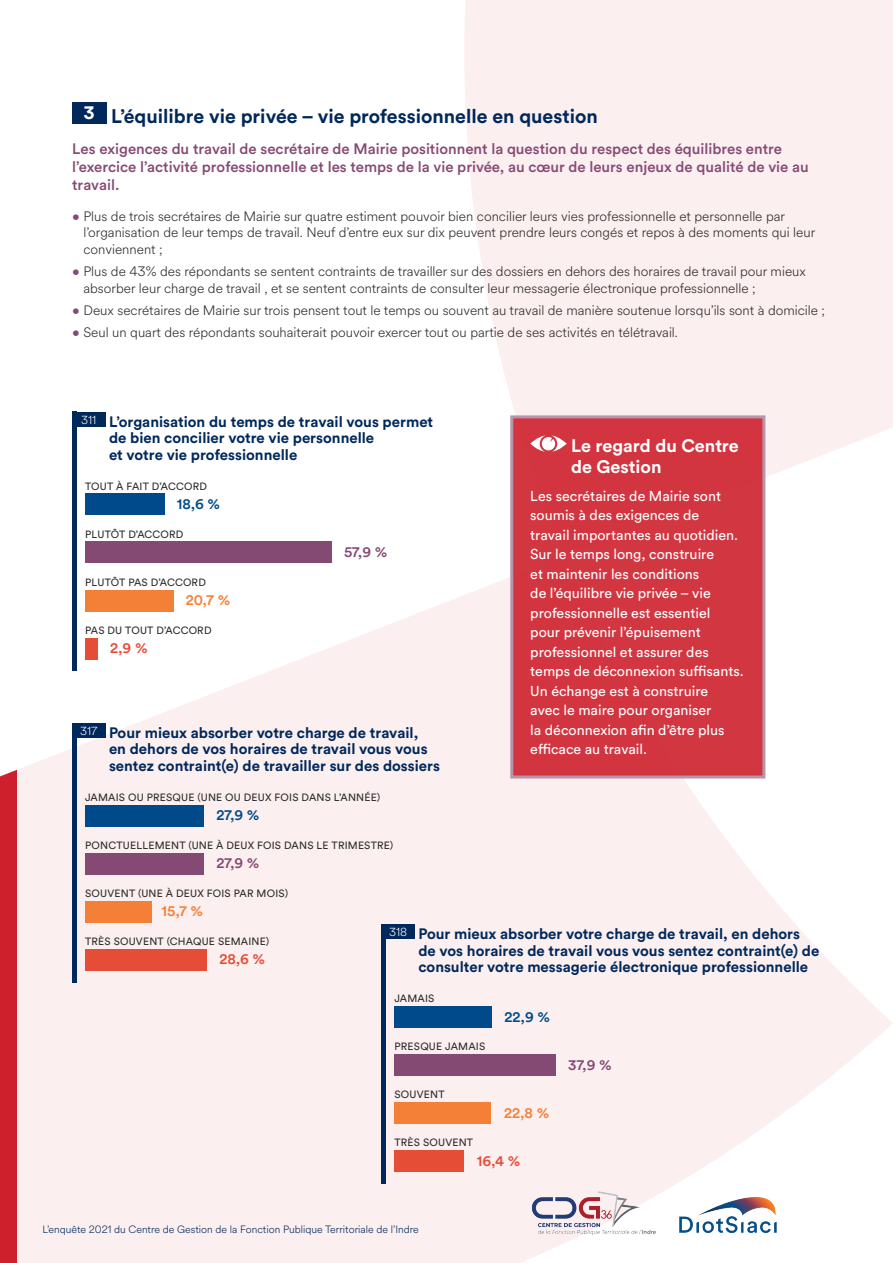
<style>
.page{position:relative;width:893px;height:1263px;background:#fff}
.page>*{position:absolute;margin:0;border:0;box-sizing:border-box;transform-origin:0 0}
.t1{font:700 19.5px "Circular Std";color:#00285b}
.t2{font:700 18px/21px "Circular Std";color:#fff}
.t3{font:700 15px/16.5px "Circular Std";color:#00285b}
.t4{font:500 15px/18px "Circular Std";color:#854a74}
.t5{font:500 15px "Circular Std";color:#004a8b}
.t6{font:500 15px "Circular Std";color:#f48038}
.t7{font:500 15px "Circular Std";color:#e54d37}
.t8{font:14.25px/19.5px "Circular Std";color:#fff}
.t9{font:300 13.5px/16.5px "Circular Spotify Text";color:#2e2b2c}
.t10{font:10.5px "Circular Std";letter-spacing:.02em;color:#2e2b2c}
.t11{font:300 10.5px "Circular Spotify Text";color:#00285b}
.s1{color:#854a74}
</style>
<div class="page">
<div style="left:17px;top:0;width:876px;height:1263px;background:linear-gradient(to right,#fdf8f8,#fcf2f3)"></div>
<div style="left:72px;top:102px;width:34px;height:21px;background:#00285b"></div>
<div style="left:512px;top:417px;width:252px;height:360px;background:#d2353f"></div>
<svg style="left:530px;top:435px;width:37px;height:17px"></svg>
<div style="left:510px;top:415px;width:255px;height:363px;border:3px solid #b695ab"></div>
<div style="left:85px;top:542px;width:246px;height:21px;background:#854a74"></div>
<div style="left:85px;top:494px;width:79px;height:21px;background:#004a8b"></div>
<div style="left:72px;top:412px;width:5px;height:259px;background:#00285b"></div>
<div style="left:72px;top:412px;width:33px;height:15px;background:#00285b"></div>
<div style="left:85px;top:590px;width:88px;height:21px;background:#f48038"></div>
<div style="left:85px;top:638px;width:12px;height:21px;background:#e54d37"></div>
<div style="left:85px;top:853px;width:119px;height:21px;background:#854a74"></div>
<div style="left:85px;top:805px;width:119px;height:21px;background:#004a8b"></div>
<div style="left:72px;top:723px;width:5px;height:259px;background:#00285b"></div>
<div style="left:72px;top:723px;width:33px;height:15px;background:#00285b"></div>
<div style="left:85px;top:901px;width:67px;height:21px;background:#f48038"></div>
<div style="left:85px;top:949px;width:122px;height:21px;background:#e54d37"></div>
<div style="left:394px;top:1054px;width:162px;height:22px;background:#854a74"></div>
<div style="left:394px;top:1006px;width:98px;height:22px;background:#004a8b"></div>
<hr style="left:382px;top:924px;width:4px;height:260px;background:#00285b">
<div style="left:382px;top:924px;width:33px;height:15px;background:#00285b"></div>
<div style="left:394px;top:1102px;width:97px;height:22px;background:#f48038"></div>
<div style="left:394px;top:1150px;width:70px;height:22px;background:#e54d37"></div>
<img style="left:674px;top:1191px;width:113px;height:55px">
<img style="left:531px;top:1191px;width:125px;height:44px">
<h1 class="t1" style="left:84px;top:104px;width:515px"><sup>3</sup> L’équilibre vie privée – vie professionnelle en question</h1>
<p class="t4" style="left:72px;top:140px;width:738px">Les exigences du travail de secrétaire de Mairie positionnent la question du respect des équilibres entre l’exercice l’activité professionnelle et les temps de la vie privée, au cœur de leurs enjeux de qualité de vie au travail.</p>
<p class="t9" style="left:83px;top:208px;width:733px;text-indent:-11px"><span class="s1">•</span> Plus de trois secrétaires de Mairie sur quatre estiment pouvoir bien concilier leurs vies professionnelle et personnelle par l’organisation de leur temps de travail. Neuf d’entre eux sur dix peuvent prendre leurs congés et repos à des moments qui leur conviennent ;</p>
<p class="t9" style="left:83px;top:263px;width:724px;text-indent:-11px"><span class="s1">•</span> Plus de 43% des répondants se sentent contraints de travailler sur des dossiers en dehors des horaires de travail pour mieux absorber leur charge de travail , et se sentent contraints de consulter leur messagerie électronique professionnelle ;</p>
<p class="t9" style="left:72px;top:302px;width:754px"><span class="s1">•</span> Deux secrétaires de Mairie sur trois pensent tout le temps ou souvent au travail de manière soutenue lorsqu’ils sont à domicile ;</p>
<p class="t9" style="left:72px;top:324px;width:607px"><span class="s1">•</span> Seul un quart des répondants souhaiterait pouvoir exercer tout ou partie de ses activités en télétravail.</p>
<p class="t3" style="left:109px;top:413px;width:326px;text-indent:-28px"><sup>311</sup> L’organisation du temps de travail vous permet de bien concilier votre vie personnelle<br>et votre vie professionnelle</p>
<p class="t10" style="left:85px;top:479px;width:123px">TOUT À FAIT D’ACCORD</p>
<p class="t5" style="left:177px;top:494px;width:45px">18,6 %</p>
<p class="t10" style="left:85px;top:527px;width:100px">PLUTÔT D’ACCORD</p>
<p class="t10" style="left:85px;top:575px;width:122px">PLUTÔT PAS D’ACCORD</p>
<p class="t6" style="left:186px;top:590px;width:46px">20,7 %</p>
<p class="t10" style="left:85px;top:624px;width:128px">PAS DU TOUT D’ACCORD</p>
<p class="t7" style="left:110px;top:638px;width:39px">2,9 %</p>
<p class="t4" style="left:344px;top:542px;width:45px">57,9 %</p>
<p class="t3" style="left:109px;top:724px;width:333px;text-indent:-29px"><sup>317</sup> Pour mieux absorber votre charge de travail,<br>en dehors de vos horaires de travail vous vous sentez contraint(e) de travailler sur des dossiers</p>
<p class="t10" style="left:85px;top:791px;width:297px">JAMAIS OU PRESQUE (UNE OU DEUX FOIS DANS L’ANNÉE)</p>
<p class="t5" style="left:216px;top:805px;width:45px">27,9 %</p>
<p class="t10" style="left:85px;top:839px;width:310px">PONCTUELLEMENT (UNE À DEUX FOIS DANS LE TRIMESTRE)</p>
<p class="t4" style="left:216px;top:854px;width:45px">27,9 %</p>
<h2 class="t2" style="left:571px;top:434px;width:169px">Le regard du Centre de Gestion</h2>
<p class="t8" style="left:530px;top:486px;width:215px">Les secrétaires de Mairie sont soumis à des exigences de<br>travail importantes au quotidien.<br>Sur le temps long, construire<br>et maintenir les conditions<br>de l’équilibre vie privée – vie professionnelle est essentiel<br>pour prévenir l’épuisement professionnel et assurer des temps de déconnexion suffisants.<br>Un échange est à construire<br>avec le maire pour organiser<br>la déconnexion afin d’être plus efficace au travail.</p>
<p class="t10" style="left:85px;top:887px;width:205px">SOUVENT (UNE À DEUX FOIS PAR MOIS)</p>
<p class="t6" style="left:162px;top:901px;width:43px">15,7 %</p>
<p class="t10" style="left:85px;top:935px;width:186px">TRÈS SOUVENT (CHAQUE SEMAINE)</p>
<p class="t7" style="left:219px;top:949px;width:47px">28,6 %</p>
<p class="t3" style="left:418px;top:925px;width:403px;text-indent:-29px"><sup>318</sup> Pour mieux absorber votre charge de travail, en dehors de vos horaires de travail vous vous sentez contraint(e) de consulter votre messagerie électronique professionnelle</p>
<p class="t10" style="left:394px;top:992px;width:42px">JAMAIS</p>
<p class="t10" style="left:394px;top:1040px;width:92px">PRESQUE JAMAIS</p>
<p class="t10" style="left:394px;top:1088px;width:52px">SOUVENT</p>
<p class="t10" style="left:394px;top:1136px;width:80px">TRÈS SOUVENT</p>
<p class="t5" style="left:504px;top:1007px;width:47px">22,9 %</p>
<p class="t6" style="left:504px;top:1103px;width:47px">22,8 %</p>
<p class="t7" style="left:477px;top:1151px;width:45px">16,4 %</p>
<p class="t4" style="left:568px;top:1055px;width:45px">37,9 %</p>
<p class="t11" style="left:43px;top:1222px;width:378px">L’enquête 2021 du Centre de Gestion de la Fonction Publique Territoriale de l’Indre</p>
</div>
